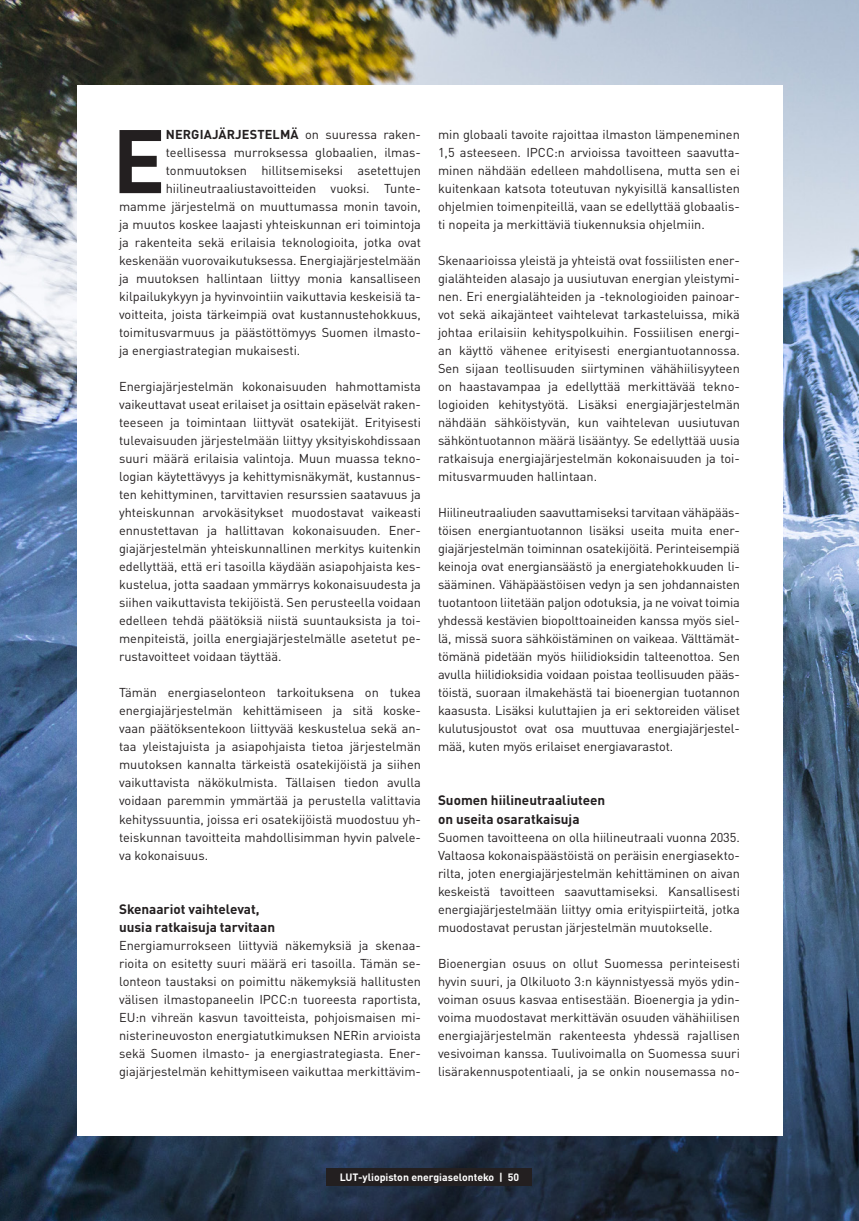
<style>
.page{position:relative;width:859px;height:1221px;background:#fff}
.page>*{position:absolute;margin:0;border:0;box-sizing:border-box;transform-origin:0 0}
.Angfangi{font:700 88.65px "DIN Pro";color:#231f20}
.Heading_5{font:700 13.5px/18px "DIN Pro";color:#231f20}
.LEIPIS_VALKOINEN_TAU{font:12.75px/18px "DIN Pro";color:#231f20;text-align:justify}
.Angfangi-2{font:12.75px "DIN Pro";color:#231f20}
.Angfangi-3{font:700 12.75px "DIN Pro";letter-spacing:.01em;color:#231f20}
.t1{font:700 10.5px "DIN Pro";color:#fff}
.s1{font-weight:400}
</style>
<div class="page">
<img style="left:0;top:0;width:859px;height:1220px">
<div style="left:326px;top:1168px;width:206px;height:17px;background:#231f20"></div>
<div style="left:77px;top:85px;width:705px;height:1050px;background:#fff"></div>
<p class="Angfangi" style="left:112px;top:87px;width:55px">E</p>
<p class="Angfangi-3" style="left:166px;top:124px;width:257px">NERGIAJÄRJESTELMÄ <span class="s1">on suuressa raken-</span></p>
<p class="Angfangi-2" style="left:166px;top:142px;width:257px">teellisessa murroksessa globaalien, ilmas-</p>
<p class="Angfangi-2" style="left:166px;top:160px;width:257px">tonmuutoksen hillitsemiseksi asetettujen</p>
<p class="Angfangi-2" style="left:166px;top:178px;width:257px">hiilineutraaliustavoitteiden vuoksi. Tunte-</p>
<p class="Angfangi-2" style="left:119px;top:196px;width:303px">mamme järjestelmä on muuttumassa monin tavoin,</p>
<p class="Angfangi-2" style="left:119px;top:214px;width:303px">ja muutos koskee laajasti yhteiskunnan eri toimintoja</p>
<p class="Angfangi-2" style="left:119px;top:232px;width:303px">ja rakenteita sekä erilaisia teknologioita, jotka ovat</p>
<p class="Angfangi-2" style="left:119px;top:250px;width:303px">keskenään vuorovaikutuksessa. Energiajärjestelmään</p>
<p class="Angfangi-2" style="left:119px;top:268px;width:303px">ja muutoksen hallintaan liittyy monia kansalliseen</p>
<p class="Angfangi-2" style="left:119px;top:286px;width:303px">kilpailukykyyn ja hyvinvointiin vaikuttavia keskeisiä ta-</p>
<p class="Angfangi-2" style="left:119px;top:304px;width:303px">voitteita, joista tärkeimpiä ovat kustannustehokkuus,</p>
<p class="Angfangi-2" style="left:119px;top:322px;width:303px">toimitusvarmuus ja päästöttömyys Suomen ilmasto-</p>
<p class="Angfangi-2" style="left:119px;top:340px;width:183px">ja energiastrategian mukaisesti.</p>
<p class="LEIPIS_VALKOINEN_TAU" style="left:119px;top:376px;width:303px">Energiajärjestelmän kokonaisuuden hahmottamista vaikeuttavat useat erilaiset ja osittain epäselvät raken&shy;teeseen ja toimintaan liittyvät osatekijät. Erityisesti tulevaisuuden järjestelmään liittyy yksityiskohdissaan suuri määrä erilaisia valintoja. Muun muassa tekno&shy;logian käytettävyys ja kehittymisnäkymät, kustannus&shy;ten kehittyminen, tarvittavien resurssien saatavuus ja yhteiskunnan arvokäsitykset muodostavat vaikeasti ennustettavan ja hallittavan kokonaisuuden. Ener&shy;giajärjestelmän yhteiskunnallinen merkitys kuitenkin edellyttää, että eri tasoilla käydään asiapohjaista kes&shy;kustelua, jotta saadaan ymmärrys kokonaisuudesta ja siihen vaikuttavista tekijöistä. Sen perusteella voidaan edelleen tehdä päätöksiä niistä suuntauksista ja toi&shy;menpiteistä, joilla energiajärjestelmälle asetetut pe&shy;rustavoitteet voidaan täyttää.</p>
<p class="LEIPIS_VALKOINEN_TAU" style="left:119px;top:682px;width:303px">Tämän energiaselonteon tarkoituksena on tukea energiajärjestelmän kehittämiseen ja sitä koske&shy;vaan päätöksentekoon liittyvää keskustelua sekä an&shy;taa yleistajuista ja asiapohjaista tietoa järjestelmän muutoksen kannalta tärkeistä osatekijöistä ja siihen vaikuttavista näkökulmista. Tällaisen tiedon avulla voidaan paremmin ymmärtää ja perustella valittavia kehityssuuntia, joissa eri osatekijöistä muodostuu yh&shy;teiskunnan tavoitteita mahdollisimman hyvin palvele&shy;va kokonaisuus.</p>
<p class="Heading_5" style="left:119px;top:898px;width:158px">Skenaariot vaihtelevat, uusia ratkaisuja tarvitaan</p>
<p class="LEIPIS_VALKOINEN_TAU" style="left:119px;top:934px;width:303px">Energiamurrokseen liittyviä näkemyksiä ja skenaa&shy;rioita on esitetty suuri määrä eri tasoilla. Tämän se&shy;lonteon taustaksi on poimittu näkemyksiä hallitusten välisen ilmastopaneelin IPCC:n tuoreesta raportista, EU:n vihreän kasvun tavoitteista, pohjoismaisen mi&shy;nisterineuvoston energiatutkimuksen NERin arvioista sekä Suomen ilmasto- ja energiastrategiasta. Ener&shy;giajärjestelmän kehittymiseen vaikuttaa merkittävim-</p>
<p class="LEIPIS_VALKOINEN_TAU" style="left:438px;top:124px;width:303px">min globaali tavoite rajoittaa ilmaston lämpeneminen 1,5 asteeseen. IPCC:n arvioissa tavoitteen saavutta&shy;minen nähdään edelleen mahdollisena, mutta sen ei kuitenkaan katsota toteutuvan nykyisillä kansallisten ohjelmien toimenpiteillä, vaan se edellyttää globaalis&shy;ti nopeita ja merkittäviä tiukennuksia ohjelmiin.</p>
<p class="LEIPIS_VALKOINEN_TAU" style="left:438px;top:250px;width:303px">Skenaarioissa yleistä ja yhteistä ovat fossiilisten ener&shy;gialähteiden alasajo ja uusiutuvan energian yleistymi&shy;nen. Eri energialähteiden ja -teknologioiden painoar&shy;vot sekä aikajänteet vaihtelevat tarkasteluissa, mikä johtaa erilaisiin kehityspolkuihin. Fossiilisen energi&shy;an käyttö vähenee erityisesti energiantuotannossa.<br>Sen sijaan teollisuuden siirtyminen vähähiilisyyteen on haastavampaa ja edellyttää merkittävää tekno&shy;logioiden kehitystyötä. Lisäksi energiajärjestelmän nähdään sähköistyvän, kun vaihtelevan uusiutuvan sähköntuotannon määrä lisääntyy. Se edellyttää uusia ratkaisuja energiajärjestelmän kokonaisuuden ja toi&shy;mitusvarmuuden hallintaan.</p>
<p class="LEIPIS_VALKOINEN_TAU" style="left:438px;top:502px;width:303px">Hiilineutraaliuden saavuttamiseksi tarvitaan vähäpääs&shy;töisen energiantuotannon lisäksi useita muita ener&shy;giajärjestelmän toiminnan osatekijöitä. Perinteisempiä keinoja ovat energiansäästö ja energiatehokkuuden li&shy;sääminen. Vähäpäästöisen vedyn ja sen johdannaisten tuotantoon liitetään paljon odotuksia, ja ne voivat toimia yhdessä kestävien biopolttoaineiden kanssa myös siel&shy;lä, missä suora sähköistäminen on vaikeaa. Välttämät&shy;tömänä pidetään myös hiilidioksidin talteenottoa. Sen avulla hiilidioksidia voidaan poistaa teollisuuden pääs&shy;töistä, suoraan ilmakehästä tai bioenergian tuotannon kaasusta. Lisäksi kuluttajien ja eri sektoreiden väliset kulutusjoustot ovat osa muuttuvaa energiajärjestel&shy;mää, kuten myös erilaiset energiavarastot.</p>
<p class="Heading_5" style="left:438px;top:790px;width:169px">Suomen hiilineutraaliuteen on useita osaratkaisuja</p>
<p class="LEIPIS_VALKOINEN_TAU" style="left:438px;top:826px;width:303px">Suomen tavoitteena on olla hiilineutraali vuonna 2035.<br>Valtaosa kokonaispäästöistä on peräisin energiasekto&shy;rilta, joten energiajärjestelmän kehittäminen on aivan keskeistä tavoitteen saavuttamiseksi. Kansallisesti energiajärjestelmään liittyy omia erityispiirteitä, jotka muodostavat perustan järjestelmän muutokselle.</p>
<p class="LEIPIS_VALKOINEN_TAU" style="left:438px;top:952px;width:303px">Bioenergian osuus on ollut Suomessa perinteisesti hyvin suuri, ja Olkiluoto 3:n käynnistyessä myös ydin&shy;voiman osuus kasvaa entisestään. Bioenergia ja ydin&shy;voima muodostavat merkittävän osuuden vähähiilisen energiajärjestelmän rakenteesta yhdessä rajallisen vesivoiman kanssa. Tuulivoimalla on Suomessa suuri lisärakennuspotentiaali, ja se onkin nousemassa no-</p>
<p class="t1" style="left:340px;top:1168px;width:181px">LUT-yliopiston energiaselonteko | 50</p>
</div>
